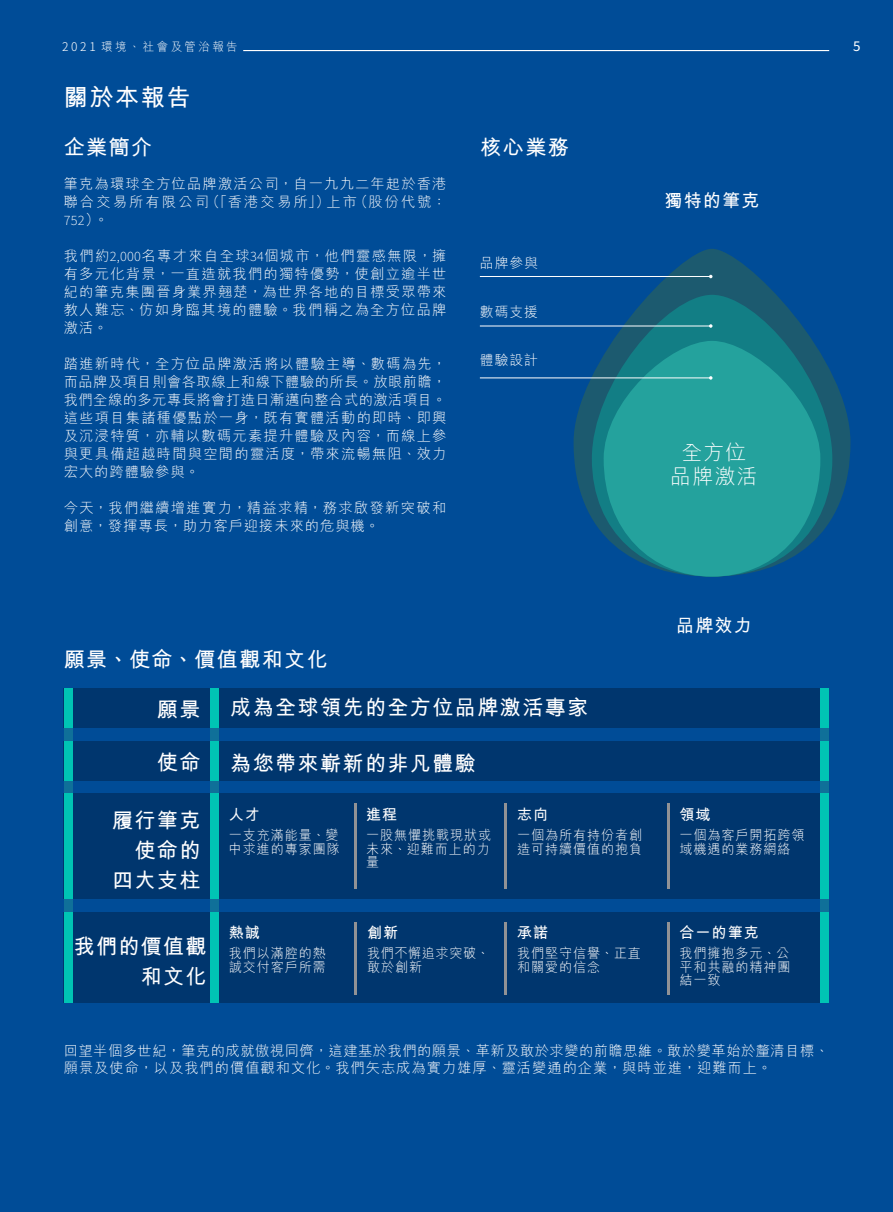
<style>
.page{position:relative;width:893px;height:1212px;background:#004c97}
.page>*{position:absolute;margin:0;border:0;box-sizing:border-box;transform-origin:0 0}
._01_H1{font:700 24px "M Hei HK";letter-spacing:.07em;color:#fff}
._02_H2{font:700 21px "M Hei HK";letter-spacing:.07em;color:#fff}
._00_txt{font:300 20.7px "M Hei HK";letter-spacing:.07em;color:#fff}
._00_txt-2{font:700 18px "M Hei HK";letter-spacing:.07em;color:#fff}
._00_txt-3{font:700 15px "M Hei HK";letter-spacing:.07em;color:#fff}
.t1{font:15px "Source Sans Pro";color:#fff}
._00_txt-4{font:300 14.25px/18px "M Hei HK";letter-spacing:.085em;color:#fff;text-align:justify}
._00_txt-5{font:300 14.25px/17.1px "M Hei HK";letter-spacing:.035em;color:#fff}
._00_txt-6{font:300 13.8px "M Hei HK";letter-spacing:.07em;color:#fff}
._00_txt-7{font:300 13.5px/13.5px "M Hei HK";letter-spacing:.07em;color:#fff}
._00_txt-8{font:300 13.5px/13.5px "M Hei HK";letter-spacing:.045em;color:#fff}
.t2{font:300 12px "M Hei HK";letter-spacing:.22em;color:#fff;scale:.95 1}
.s1{font-family:"Source Han Sans"}
.s2{font-family:"Source Sans Pro"}
</style>
<div class="page">
<div style="left:64px;top:688px;width:765px;height:40px;background:#00366e"></div>
<div style="left:64px;top:741px;width:765px;height:40px;background:#00366e"></div>
<div style="left:64px;top:794px;width:765px;height:105px;background:#00366e"></div>
<div style="left:64px;top:912px;width:765px;height:91px;background:#00366e"></div>
<hr style="left:354px;top:804px;width:2px;height:85px;background:#919295">
<hr style="left:354px;top:922px;width:2px;height:73px;background:#919295">
<hr style="left:504px;top:804px;width:3px;height:85px;background:#919295">
<hr style="left:504px;top:922px;width:3px;height:73px;background:#919295">
<hr style="left:668px;top:804px;width:2px;height:85px;background:#919295">
<hr style="left:668px;top:922px;width:2px;height:73px;background:#919295">
<div style="left:210px;top:692px;width:9px;height:255px;background:#0f7099"></div>
<div style="left:64px;top:692px;width:8px;height:255px;background:#0f7099"></div>
<div style="left:210px;top:688px;width:9px;height:40px;background:#00c4b4"></div>
<div style="left:210px;top:741px;width:9px;height:40px;background:#00c4b4"></div>
<div style="left:210px;top:794px;width:9px;height:105px;background:#00c4b4"></div>
<div style="left:210px;top:912px;width:9px;height:91px;background:#00c4b4"></div>
<div style="left:64px;top:688px;width:8px;height:40px;background:#00c4b4"></div>
<div style="left:64px;top:741px;width:8px;height:40px;background:#00c4b4"></div>
<div style="left:64px;top:794px;width:8px;height:105px;background:#00c4b4"></div>
<div style="left:64px;top:912px;width:8px;height:91px;background:#00c4b4"></div>
<div style="left:821px;top:692px;width:8px;height:255px;background:#0f7099"></div>
<div style="left:821px;top:688px;width:8px;height:40px;background:#00c4b4"></div>
<div style="left:821px;top:741px;width:8px;height:40px;background:#00c4b4"></div>
<div style="left:821px;top:794px;width:8px;height:105px;background:#00c4b4"></div>
<div style="left:821px;top:912px;width:8px;height:91px;background:#00c4b4"></div>
<svg style="left:574px;top:249px;width:276px;height:328px"></svg>
<svg style="left:592px;top:295px;width:240px;height:282px;background:#16747f"></svg>
<div style="left:604px;top:341px;width:216px;height:236px;background:#24a29d;border-radius:50%"></div>
<hr style="left:480px;top:276px;width:231px;height:1px;background:#fff">
<hr style="left:480px;top:326px;width:231px;height:1px;background:#fff">
<hr style="left:480px;top:378px;width:231px;height:1px;background:#fff">
<hr style="left:243px;top:50px;width:586px;height:1px;background:#fff">
<p class="t2" style="left:62px;top:38px;width:186px"><span class="s1">2021</span> 環境、社會及管治報告</p>
<p class="t1" style="left:853px;top:37px;width:9px">5</p>
<p class="_01_H1" style="left:64px;top:80px;width:128px">關於本報告</p>
<p class="_02_H2" style="left:64px;top:133px;width:90px">企業簡介</p>
<p class="_00_txt-4" style="left:64px;top:174px;width:384px">筆克為環球全方位品牌激活公司，自一九九二年起於香港聯合交易所有限公司（「香港交易所」）上市（股份代號：<span class="s2">752</span>）。</p>
<p class="_00_txt-4" style="left:64px;top:246px;width:384px">我們約<span class="s2">2,000</span>名專才來自全球<span class="s2">34</span>個城市，他們靈感無限，擁有多元化背景，一直造就我們的獨特優勢，使創立逾半世紀的筆克集團晉身業界翹楚，為世界各地的目標受眾帶來教人難忘、仿如身臨其境的體驗。我們稱之為全方位品牌激活。</p>
<p class="_00_txt-4" style="left:64px;top:354px;width:384px">踏進新時代，全方位品牌激活將以體驗主導、數碼為先，而品牌及項目則會各取線上和線下體驗的所長。放眼前瞻，我們全線的多元專長將會打造日漸邁向整合式的激活項目。這些項目集諸種優點於一身，既有實體活動的即時、即興及沉浸特質，亦輔以數碼元素提升體驗及內容，而線上參與更具備超越時間與空間的靈活度，帶來流暢無阻、效力宏大的跨體驗參與。</p>
<p class="_00_txt-4" style="left:64px;top:498px;width:384px">今天，我們繼續增進實力，精益求精，務求啟發新突破和創意，發揮專長，助力客戶迎接未來的危與機。</p>
<p class="_02_H2" style="left:480px;top:132px;width:90px">核心業務</p>
<p class="_00_txt-6" style="left:480px;top:254px;width:60px">品牌參與</p>
<p class="_00_txt-6" style="left:480px;top:302px;width:60px">數碼支援</p>
<p class="_00_txt-6" style="left:480px;top:350px;width:60px">體驗設計</p>
<p class="_00_txt-2" style="left:664px;top:188px;width:97px">獨特的筆克</p>
<p class="_00_txt" style="left:681px;top:438px;width:67px">全方位</p>
<p class="_00_txt" style="left:670px;top:462px;width:89px">品牌激活</p>
<p class="_02_H2" style="left:64px;top:644px;width:265px">願景、使命、價值觀和文化</p>
<p class="_02_H2" style="left:230px;top:692px;width:360px">成為全球領先的全方位品牌激活專家</p>
<p class="_02_H2" style="left:230px;top:748px;width:247px">為您帶來嶄新的非凡體驗</p>
<p class="_02_H2" style="left:157px;top:694px;width:45px">願景</p>
<p class="_02_H2" style="left:157px;top:746px;width:45px">使命</p>
<p class="_02_H2" style="left:112px;top:805px;width:90px">履行筆克</p>
<p class="_02_H2" style="left:135px;top:835px;width:67px">使命的</p>
<p class="_02_H2" style="left:112px;top:865px;width:90px">四大支柱</p>
<p class="_00_txt-3" style="left:517px;top:804px;width:33px">志向</p>
<p class="_00_txt-7" style="left:517px;top:828px;width:127px">一個為所有持份者創造可持續價值的抱負</p>
<p class="_00_txt-3" style="left:366px;top:804px;width:33px">進程</p>
<p class="_00_txt-7" style="left:366px;top:828px;width:127px;text-align:justify">一股無懼挑戰現狀或未來、迎難而上的力量</p>
<p class="_00_txt-3" style="left:229px;top:804px;width:33px">人才</p>
<p class="_00_txt-7" style="left:229px;top:828px;width:113px">一支充滿能量、變中求進的專家團隊</p>
<p class="_02_H2" style="left:74px;top:931px;width:134px">我們的價值觀</p>
<p class="_02_H2" style="left:141px;top:961px;width:67px">和文化</p>
<p class="_00_txt-3" style="left:229px;top:922px;width:33px">熱誠</p>
<p class="_00_txt-7" style="left:229px;top:946px;width:99px">我們以滿腔的熱誠交付客戶所需</p>
<p class="_00_txt-3" style="left:367px;top:922px;width:33px">創新</p>
<p class="_00_txt-8" style="left:367px;top:946px;width:124px">我們不懈追求突破、敢於創新</p>
<p class="_00_txt-3" style="left:517px;top:922px;width:33px">承諾</p>
<p class="_00_txt-7" style="left:517px;top:946px;width:125px">我們堅守信譽、正直和關愛的信念</p>
<p class="_00_txt-2" style="left:676px;top:612px;width:77px">品牌效力</p>
<p class="_00_txt-3" style="left:679px;top:804px;width:33px">領域</p>
<p class="_00_txt-7" style="left:679px;top:828px;width:127px">一個為客戶開拓跨領域機遇的業務網絡</p>
<p class="_00_txt-3" style="left:679px;top:922px;width:81px">合一的筆克</p>
<p class="_00_txt-7" style="left:679px;top:946px;width:113px;text-align:justify">我們擁抱多元、公平和共融的精神團結一致</p>
<p class="_00_txt-5" style="left:64px;top:1042px;width:767px">回望半個多世紀，筆克的成就傲視同儕，這建基於我們的願景、革新及敢於求變的前瞻思維。敢於變革始於釐清目標、願景及使命，以及我們的價值觀和文化。我們矢志成為實力雄厚、靈活變通的企業，與時並進，迎難而上。</p>
</div>
